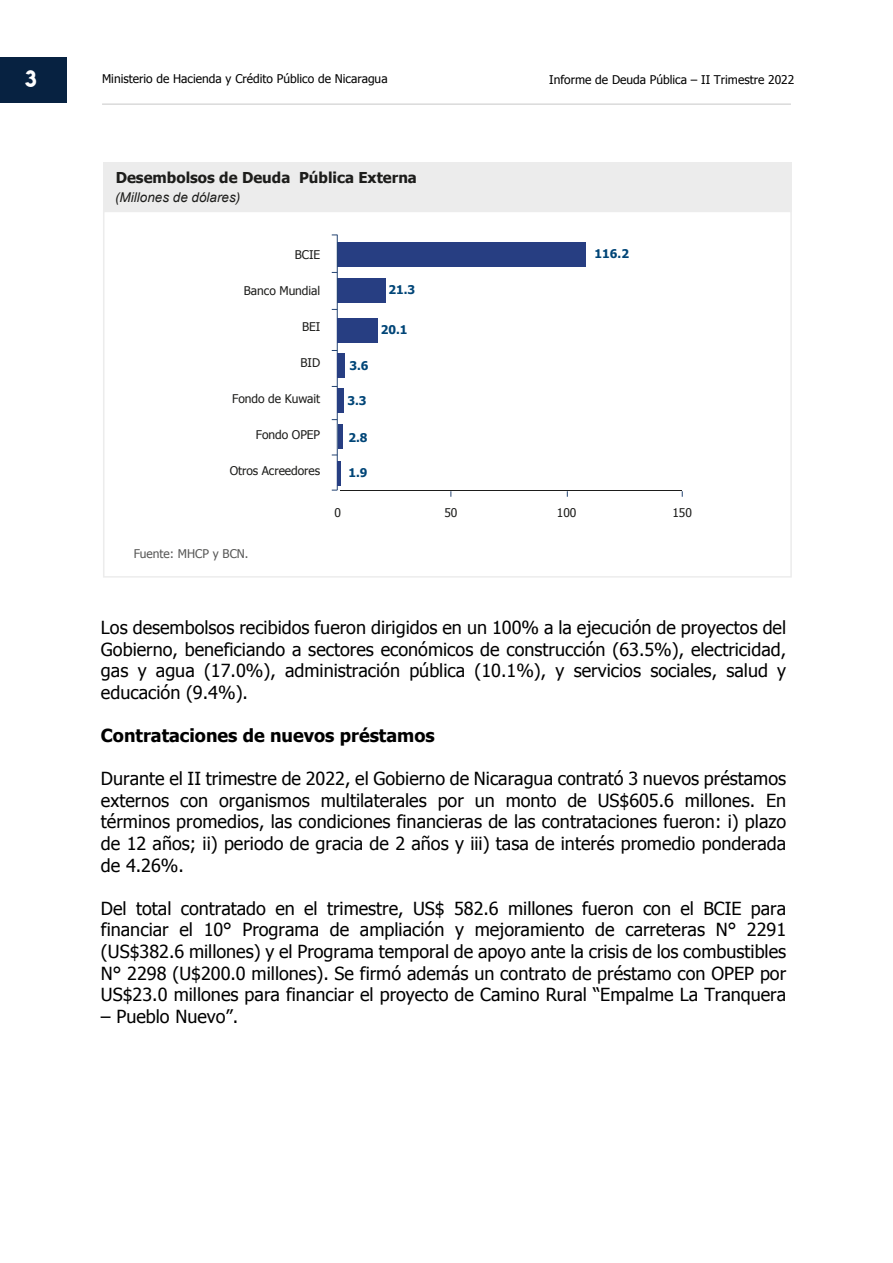
<style>
.page{position:relative;width:893px;height:1263px;background:#fff}
.page>*{position:absolute;margin:0;border:0;box-sizing:border-box;transform-origin:0 0}
.t1{font:21px "Lemon Milk";color:#fff}
.t2{font:18px/21.6px "Tahoma";color:#000;text-align:justify}
.t3{font:700 18px "Tahoma";color:#000}
.t4{font:700 15px "Tahoma";color:#1d1d1b}
.t5{font:italic 13.5px "Arial";color:#1d1d1b}
.t6{font:12px "Tahoma";color:#000}
.t7{font:12px "Tahoma";letter-spacing:-.005em;color:#1d1d1b}
.t8{font:700 12px "Tahoma";color:#004577}
.t9{font:12px "Tahoma";color:#575756}
</style>
<div class="page">
<hr style="left:102px;top:103px;width:689px;height:2px;background:#dadada">
<div style="left:103px;top:163px;width:689px;height:49px;background:#ececec"></div>
<div style="left:103px;top:211px;width:689px;height:367px;border:2px solid #ececec"></div>
<div style="left:337px;top:278px;width:49px;height:24px;background:#273e82"></div>
<hr style="left:340px;top:490px;width:342px;height:1px;background:#1d1d1b">
<div style="left:337px;top:242px;width:249px;height:25px;background:#273e82"></div>
<hr style="left:337px;top:235px;width:1px;height:255px;background:#244472">
<div style="left:337px;top:318px;width:41px;height:24px;background:#273e82"></div>
<div style="left:337px;top:354px;width:8px;height:24px;background:#273e82"></div>
<div style="left:338px;top:388px;width:6px;height:25px;background:#273e82"></div>
<hr style="left:338px;top:425px;width:4px;height:24px;background:#273e82">
<hr style="left:337px;top:462px;width:3px;height:24px;background:#273e82">
<div style="left:0;top:58px;width:66px;height:45px;background:#072241"></div>
<p class="t1" style="left:25px;top:64px;width:13px">3</p>
<p class="t6" style="left:102px;top:70px;width:287px">Ministerio de Hacienda y Crédito Público de Nicaragua</p>
<p class="t6" style="left:549px;top:71px;width:246px">Informe de Deuda Pública – II Trimestre 2022</p>
<p class="t4" style="left:116px;top:167px;width:303px">Desembolsos de Deuda Pública Externa</p>
<p class="t5" style="left:115px;top:189px;width:127px">(Millones de dólares)</p>
<p class="t7" style="left:295px;top:247px;width:27px">BCIE</p>
<p class="t7" style="left:244px;top:283px;width:78px">Banco Mundial</p>
<p class="t7" style="left:302px;top:319px;width:20px">BEI</p>
<p class="t7" style="left:301px;top:355px;width:21px">BID</p>
<p class="t7" style="left:232px;top:391px;width:89px">Fondo de Kuwait</p>
<p class="t7" style="left:256px;top:427px;width:66px">Fondo OPEP</p>
<p class="t7" style="left:230px;top:463px;width:92px">Otros Acreedores</p>
<p class="t9" style="left:134px;top:546px;width:116px">Fuente: MHCP y BCN.</p>
<p class="t8" style="left:349px;top:357px;width:21px">3.6</p>
<p class="t8" style="left:347px;top:392px;width:21px">3.3</p>
<p class="t8" style="left:348px;top:429px;width:21px">2.8</p>
<p class="t8" style="left:348px;top:464px;width:21px">1.9</p>
<p class="t8" style="left:388px;top:281px;width:28px">21.3</p>
<p class="t8" style="left:381px;top:321px;width:28px">20.1</p>
<p class="t8" style="left:595px;top:245px;width:36px">116.2</p>
<p class="t7" style="left:334px;top:505px;width:8px">0</p>
<p class="t7" style="left:444px;top:505px;width:15px">50</p>
<p class="t7" style="left:557px;top:505px;width:21px">100</p>
<p class="t7" style="left:672px;top:505px;width:21px">150</p>
<p class="t2" style="left:101px;top:616px;width:687px">Los desembolsos recibidos fueron dirigidos en un 100% a la ejecución de proyectos del Gobierno, beneficiando a sectores económicos de construcción (63.5%), electricidad, gas y agua (17.0%), administración pública (10.1%), y servicios sociales, salud y educación (9.4%).</p>
<p class="t3" style="left:101px;top:723px;width:335px">Contrataciones de nuevos préstamos</p>
<p class="t2" style="left:101px;top:767px;width:687px">Durante el II trimestre de 2022, el Gobierno de Nicaragua contrató 3 nuevos préstamos externos con organismos multilaterales por un monto de US$605.6 millones. En términos promedios, las condiciones financieras de las contrataciones fueron: i) plazo de 12 años; ii) periodo de gracia de 2 años y iii) tasa de interés promedio ponderada de 4.26%.</p>
<p class="t2" style="left:101px;top:896px;width:687px">Del total contratado en el trimestre, US$ 582.6 millones fueron con el BCIE para financiar el 10° Programa de ampliación y mejoramiento de carreteras N° 2291 (US$382.6 millones) y el Programa temporal de apoyo ante la crisis de los combustibles N° 2298 (U$200.0 millones). Se firmó además un contrato de préstamo con OPEP por US$23.0 millones para financiar el proyecto de Camino Rural “Empalme La Tranquera</p>
<p class="t2" style="left:101px;top:1004px;width:139px">– Pueblo Nuevo”.</p>
</div>
